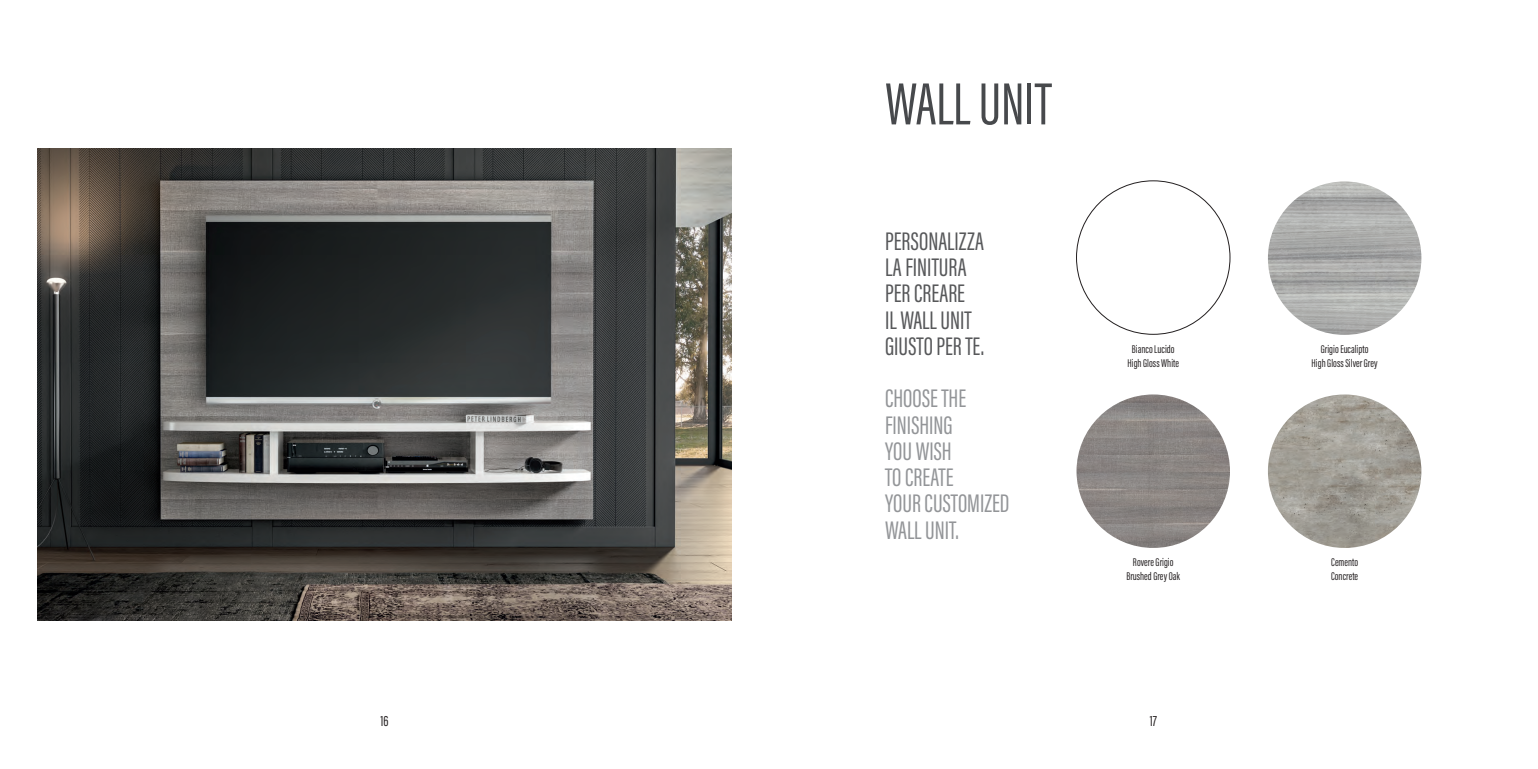
<style>
.page{position:relative;width:1538px;height:769px;background:#fff}
.page>*{position:absolute;margin:0;border:0;box-sizing:border-box;transform-origin:0 0}
.t1{font:61.25px "Acumin Pro Extra Cond";color:#47494c}
.t2{font:26.25px/26.2px "Acumin Pro Extra Cond";color:#939598}
.t3{font:26.25px/26.2px "Acumin Pro Extra Cond";color:#57585a}
.t4{font:14.88px "Acumin Pro Extra Cond";color:#231f20}
.t5{font:11.55px/13.8px "Acumin Pro Extra Cond";color:#231f20;text-align:center}
</style>
<div class="page">
<img style="left:37px;top:149px;width:695px;height:471px">
<img style="left:1076px;top:394px;width:154px;height:154px;border-radius:77px">
<img style="left:1268px;top:394px;width:153px;height:154px;border-radius:77px">
<img style="left:1268px;top:181px;width:153px;height:154px;border-radius:77px">
<h1 class="t1" style="left:885px;top:67px;width:168px">WALL UNIT</h1>
<h2 class="t3" style="left:885px;top:228px;width:101px">PERSONALIZZA<br>LA FINITURA<br>PER CREARE<br>IL WALL UNIT<br>GIUSTO PER TE.</h2>
<h2 class="t2" style="left:885px;top:385px;width:126px">CHOOSE THE<br>FINISHING<br>YOU WISH<br>TO CREATE<br>YOUR CUSTOMIZED<br>WALL UNIT.</h2>
<p class="t5" style="left:1127px;top:342px;width:53px">Bianco Lucido<br>High Gloss White</p>
<p class="t5" style="left:1311px;top:343px;width:68px">Grigio Eucalipto<br>High Gloss Silver Grey</p>
<p class="t5" style="left:1126px;top:556px;width:55px">Rovere Grigio<br>Brushed Grey Oak</p>
<p class="t5" style="left:1331px;top:556px;width:29px;text-align:left">Cemento<br>Concrete</p>
<p class="t4" style="left:380px;top:712px;width:10px">16</p>
<p class="t4" style="left:1150px;top:712px;width:9px">17</p>
</div>
